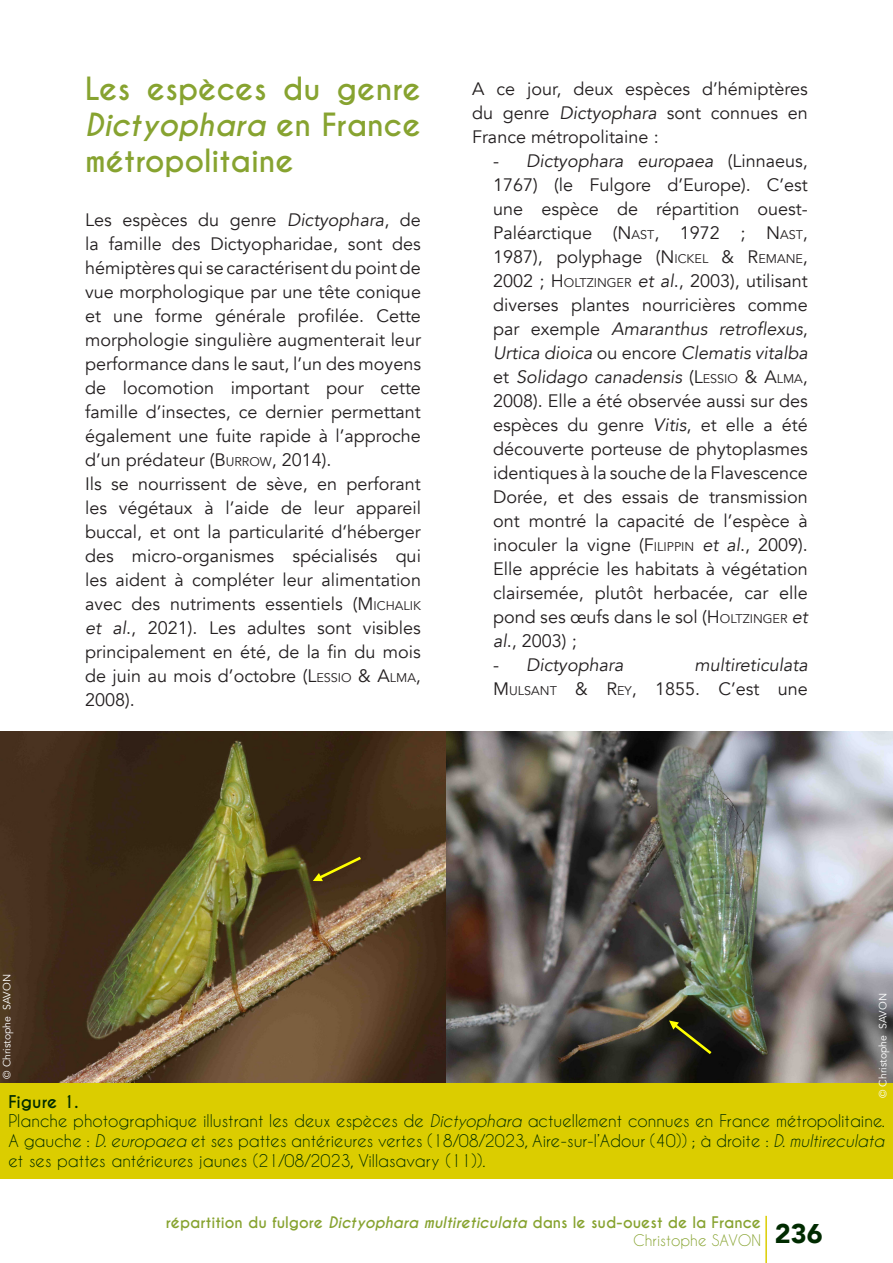
<style>
.page{position:relative;width:893px;height:1263px;background:#fff}
.page>*{position:absolute;margin:0;border:0;box-sizing:border-box;transform-origin:0 0}
.t1{font:700 30px/36px "Caviar Dreams";color:#87a330;text-align:justify}
.t2{font:18px/24px "Avenir";color:#231f20;text-align:justify}
.t3{font:italic 18px/24px "Avenir";color:#231f20;text-align:right}
.t4{font:16.5px/19.8px "Caviar Dreams";color:#002b00;text-align:justify}
.t5{font:700 16.5px "Caviar Dreams";color:#002b00}
.t6{font:700 15px/18px "Caviar Dreams";color:#87a330}
.t7{font:10.5px "Avenir";color:#fff}
.s1{font-style:italic}
.s2{font-style:inherit}
.s3{font-size:12.6px}
.s4{font-style:normal}
.s5{font-style:normal;font-size:12.6px}
.s6{font-weight:400}
</style>
<div class="page">
<hr style="left:765px;top:1216px;width:2px;height:47px;background:#dbcd00">
<div style="left:0;top:1083px;width:893px;height:95px;background:#dbcd00"></div>
<img style="left:0;top:731px;width:893px;height:352px">
<svg style="left:313px;top:854px;width:51px;height:27px"></svg>
<svg style="left:669px;top:1020px;width:43px;height:34px"></svg>
<p class="t1" style="left:85px;top:72px;width:337px">Les espèces du genre <span class="s1">Dictyophara</span> en France métropolitaine</p>
<p class="t2" style="left:85px;top:208px;width:337px">Les espèces du genre <span class="s1">Dictyophara</span>, de la famille des Dictyopharidae, sont des hémiptères qui se caractérisent du point de vue morphologique par une tête conique et une forme générale profilée. Cette morphologie singulière augmenterait leur performance dans le saut, l’un des moyens de locomotion important pour cette famille d’insectes, ce dernier permettant également une fuite rapide à l’approche d’un prédateur (<span class="s2">B</span><span class="s3">URROW</span>, 2014).</p>
<p class="t2" style="left:85px;top:472px;width:337px">Ils se nourrissent de sève, en perforant les végétaux à l’aide de leur appareil buccal, et ont la particularité d’héberger des micro-organismes spécialisés qui les aident à compléter leur alimentation avec des nutriments essentiels (<span class="s2">M</span><span class="s3">ICHALIK </span><span class="s1">et al</span>., 2021). Les adultes sont visibles principalement en été, de la fin du mois de juin au mois d’octobre (<span class="s2">L</span><span class="s3">ESSIO</span> <span class="s2">&amp; A</span><span class="s3">LMA</span>, 2008).</p>
<p class="t2" style="left:472px;top:77px;width:337px">A ce jour, deux espèces d’hémiptères du genre <span class="s1">Dictyophara</span> sont connues en France métropolitaine :</p>
<p class="t2" style="left:493px;top:149px;width:316px">- <span class="s1">Dictyophara europaea</span> (Linnaeus, 1767) (le Fulgore d’Europe). C’est une espèce de répartition ouest-Paléarctique (<span class="s2">N</span><span class="s3">AST</span>, 1972 ; <span class="s2">N</span><span class="s3">AST</span>, 1987), polyphage (<span class="s2">N</span><span class="s3">ICKEL</span> <span class="s2">&amp; R</span><span class="s3">EMAN E</span>, 2002 ; <span class="s2">H</span> <span class="s3">OLTZIN GER</span> <span class="s1">et al</span>., 2003), utilisant diverses plantes nourricières comme par exemple <span class="s1">Amaranthus retroflexus</span>, <span class="s1">Urtica dioica</span> ou encore <span class="s1">Clematis vitalba </span>et <span class="s1">Solidago canadensis</span> (<span class="s2">L</span><span class="s3">ESSIO</span> <span class="s2">&amp; A</span><span class="s3">LMA</span><span class="s2">, </span>2008). Elle a été observée aussi sur des espèces du genre <span class="s1">Vitis</span>, et elle a été découverte porteuse de phytoplasmes identiques à la souche de la Flavescence Dorée, et des essais de transmission ont montré la capacité de l’espèce à inoculer la vigne (<span class="s2">F</span><span class="s3">ILIPPIN</span> <span class="s1">et al</span>., 2009).<br>Elle apprécie les habitats à végétation clairsemée, plutôt herbacée, car elle pond ses œufs dans le sol (<span class="s2">H</span> <span class="s3">OLTZINGER</span> <span class="s1">et al</span>., 2003) ;</p>
<p class="t3" style="left:493px;top:653px;width:132px"><span class="s4">-</span> Dictyophara</p>
<p class="t3" style="left:493px;top:653px;width:316px">multireticulata<br><span class="s4">M</span><span class="s5">ULSANT</span> <span class="s4">&amp; R</span><span class="s5">EY</span><span class="s4">, 1855. C’est une</span></p>
<p class="t7" style="left:1px;top:1079px;width:106px;rotate:-90deg">© Christophe SAVON</p>
<p class="t7" style="left:877px;top:1098px;width:106px;rotate:-90deg">© Christophe SAVON</p>
<p class="t5" style="left:9px;top:1091px;width:72px">Figure 1.</p>
<p class="t4" style="left:9px;top:1111px;width:878px">Planche photographique illustrant les deux espèces de <span class="s1">Dictyophara</span> actuellement connues en France métropolitaine.<br>A gauche : <span class="s1">D. europaea</span> et ses pattes antérieures vertes (18/08/2023, Aire-sur-l’Adour (40)) ; à droite : <span class="s1">D. multireculata </span>et ses pattes antérieures jaunes (21/08/2023, Villasavary (11)).</p>
<p class="t6" style="left:633px;top:1213px;width:191px;text-indent:-467px">répartition du fulgore <span class="s1">Dictyophara multireticulata</span> dans le sud-ouest de la France<br><span class="s6">Christophe SAVON</span> <sup>236</sup></p>
</div>
